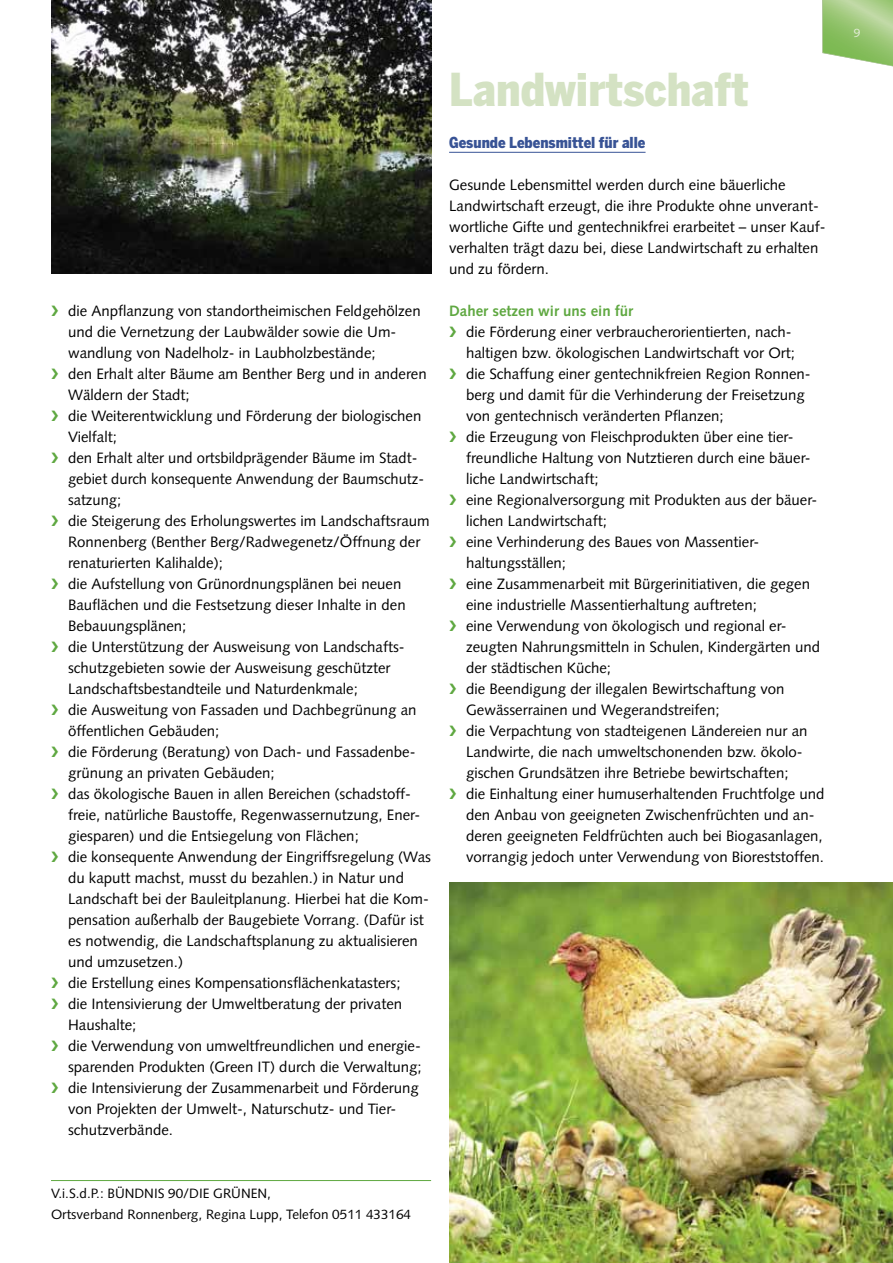
<style>
.page{position:relative;width:893px;height:1263px;background:#fff}
.page>*{position:absolute;margin:0;border:0;box-sizing:border-box;transform-origin:0 0}
.t1{font:900 45px "Benton Sans Cond";color:#d4e2c3}
.t2{font:15px/21px "Syntax";color:#000}
.t3{font:900 15px "Benton Sans Cond";color:#385395}
.t4{font:700 15px "Syntax";color:#5fa841}
.t5{font:13.5px/21px "Syntax";color:#000}
.t6{font:12px "Syntax";color:#e3ecd7}
</style>
<div class="page">
<svg style="left:822px;top:0;width:71px;height:67px;background:#a5cd85"></svg>
<hr style="left:822px;top:0;width:1px;height:53px;background:#97b57b">
<hr style="left:449px;top:152px;width:196px;height:1px;background:#385395">
<img style="left:449px;top:883px;width:444px;height:380px">
<img style="left:51px;top:0;width:380px;height:274px">
<hr style="left:51px;top:1180px;width:380px;height:1px;background:#5fa841">
<p class="t2" style="left:68px;top:300px;width:365px">die Anpflanzung von standortheimischen Feldgehölzen und die Vernetzung der Laubwälder sowie die Um&shy;wandlung von Nadelholz- in Laubholzbestände;<br>den Erhalt alter Bäume am Benther Berg und in anderen Wäldern der Stadt;<br>die Weiterentwicklung und Förderung der biologischen Vielfalt;<br>den Erhalt alter und ortsbildprägender Bäume im Stadt&shy;gebiet durch konsequente Anwendung der Baumschutz&shy;satzung;<br>die Steigerung des Erholungswertes im Landschaftsraum Ronnenberg (Benther Berg/Radwegenetz/Öffnung der renaturierten Kalihalde);<br>die Aufstellung von Grünordnungsplänen bei neuen Bauflächen und die Festsetzung dieser Inhalte in den Bebauungsplänen;<br>die Unterstützung der Ausweisung von Landschafts&shy;schutzgebieten sowie der Ausweisung geschützter Landschaftsbestandteile und Naturdenkmale;<br>die Ausweitung von Fassaden und Dachbegrünung an öffentlichen Gebäuden;<br>die Förderung (Beratung) von Dach- und Fassadenbe&shy;grünung an privaten Gebäuden;<br>das ökologische Bauen in allen Bereichen (schadstoff&shy;freie, natürliche Baustoffe, Regenwassernutzung, Ener&shy;giesparen) und die Entsiegelung von Flächen;<br>die konsequente Anwendung der Eingriffsregelung (Was du kaputt machst, musst du bezahlen.) in Natur und Landschaft bei der Bauleitplanung. Hierbei hat die Kom&shy;pensation außerhalb der Baugebiete Vorrang. (Dafür ist es notwendig, die Landschaftsplanung zu aktualisieren und umzusetzen.)<br>die Erstellung eines Kompensationsflächenkatasters;<br>die Intensivierung der Umweltberatung der privaten Haushalte;<br>die Verwendung von umweltfreundlichen und energie&shy;sparenden Produkten (Green IT) durch die Verwaltung; die Intensivierung der Zusammenarbeit und Förderung von Projekten der Umwelt-, Naturschutz- und Tier&shy;schutzverbände.</p>
<h1 class="t1" style="left:449px;top:63px;width:301px">Landwirtschaft</h1>
<p class="t3" style="left:449px;top:133px;width:198px">Gesunde Lebensmittel für alle</p>
<p class="t2" style="left:449px;top:174px;width:378px">Gesunde Lebensmittel werden durch eine bäuerliche Landwirtschaft erzeugt, die ihre Produkte ohne unverant&shy;wortliche Gifte und gentechnikfrei erarbeitet – unser Kauf&shy;verhalten trägt dazu bei, diese Landwirtschaft zu erhalten und zu fördern.</p>
<p class="t4" style="left:449px;top:302px;width:186px">Daher setzen wir uns ein für</p>
<p class="t2" style="left:466px;top:321px;width:360px">die Förderung einer verbraucherorientierten, nach&shy;haltigen bzw. ökologischen Landwirtschaft vor Ort;<br>die Schaffung einer gentechnikfreien Region Ronnen&shy;berg und damit für die Verhinderung der Freisetzung von gentechnisch veränderten Pflanzen;<br>die Erzeugung von Fleischprodukten über eine tier&shy;freundliche Haltung von Nutztieren durch eine bäuer&shy;liche Landwirtschaft;<br>eine Regionalversorgung mit Produkten aus der bäuer&shy;lichen Landwirtschaft;<br>eine Verhinderung des Baues von Massentier&shy;haltungsställen;<br>eine Zusammenarbeit mit Bürgerinitiativen, die gegen eine industrielle Massentierhaltung auftreten;<br>eine Verwendung von ökologisch und regional er&shy;zeugten Nahrungsmitteln in Schulen, Kindergärten und der städtischen Küche;<br>die Beendigung der illegalen Bewirtschaftung von Gewässerrainen und Wegerandstreifen;<br>die Verpachtung von stadteigenen Ländereien nur an Landwirte, die nach umweltschonenden bzw. ökolo&shy;gischen Grundsätzen ihre Betriebe bewirtschaften;<br>die Einhaltung einer humuserhaltenden Fruchtfolge und den Anbau von geeigneten Zwischenfrüchten und an&shy;deren geeigneten Feldfrüchten auch bei Biogasanlagen, vorrangig jedoch unter Verwendung von Bioreststoffen.</p>
<p class="t5" style="left:51px;top:1183px;width:362px">V.i.S.d.P.: BÜNDNIS 90/DIE GRÜNEN,<br>Ortsverband Ronnenberg, Regina Lupp, Telefon 0511 433164</p>
<p class="t6" style="left:854px;top:26px;width:8px">9</p>
</div>
